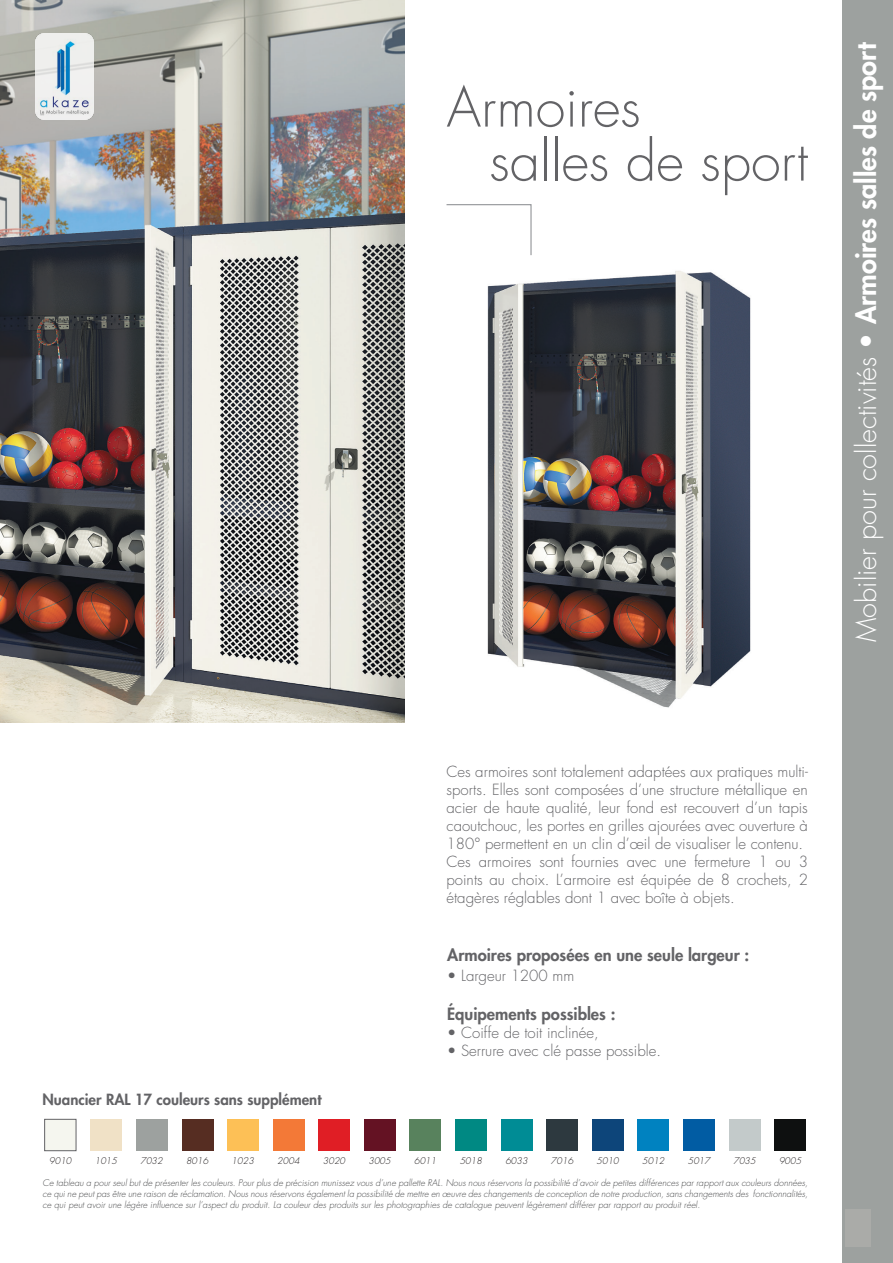
<style>
.page{position:relative;width:893px;height:1263px;background:#fff}
.page>*{position:absolute;margin:0;border:0;box-sizing:border-box;transform-origin:0 0}
.t1{font:300 54px/54px "Futura";color:#636366}
.t2{font:300 27px "Futura";color:#fff}
.t3{font:800 16.5px "Futura";color:#636366}
.t4{font:300 15px/18px "Futura";color:#636366}
.t5{font:800 15px "Futura";color:#636366}
.t6{font:italic 300 9px/10.8px "Futura";color:#4e4f50;text-align:justify}
.t7{font:italic 300 9px "Futura";color:#231f20}
.s1{font-weight:400}
.s2{font-weight:800}
</style>
<div class="page">
<div style="left:842px;top:0;width:51px;height:1263px;background:#9da19f"></div>
<img style="left:0;top:0;width:404px;height:723px">
<img style="left:487px;top:271px;width:264px;height:437px">
<svg style="left:446px;top:204px;width:86px;height:51px"></svg>
<div style="left:45px;top:1119px;width:31px;height:32px;background:#f5f6ef"></div>
<div style="left:44px;top:1119px;width:32px;height:32px;border:1px solid #636366"></div>
<div style="left:410px;top:1119px;width:31px;height:32px;background:#58825d"></div>
<div style="left:227px;top:1119px;width:32px;height:32px;background:#fdc056"></div>
<div style="left:683px;top:1119px;width:32px;height:32px;background:#015ca3"></div>
<div style="left:638px;top:1119px;width:31px;height:32px;background:#0082c0"></div>
<div style="left:91px;top:1119px;width:31px;height:32px;background:#f0e1c6"></div>
<div style="left:455px;top:1119px;width:32px;height:32px;background:#008983"></div>
<div style="left:273px;top:1119px;width:31px;height:32px;background:#f37937"></div>
<div style="left:592px;top:1119px;width:31px;height:32px;background:#0d457a"></div>
<div style="left:136px;top:1119px;width:32px;height:32px;background:#9da19f"></div>
<div style="left:501px;top:1119px;width:31px;height:32px;background:#008c95"></div>
<div style="left:319px;top:1119px;width:31px;height:32px;background:#e01e25"></div>
<div style="left:729px;top:1119px;width:31px;height:32px;background:#c3caca"></div>
<div style="left:182px;top:1119px;width:31px;height:32px;background:#562d22"></div>
<div style="left:546px;top:1119px;width:32px;height:32px;background:#2d393f"></div>
<div style="left:364px;top:1119px;width:32px;height:32px;background:#641223"></div>
<div style="left:774px;top:1119px;width:32px;height:32px;background:#0e1010"></div>
<div style="left:845px;top:1209px;width:26px;height:37px;background:#aaaba8"></div>
<img style="left:35px;top:34px;width:59px;height:85px">
<p class="t1" style="left:489px;top:81px;width:320px;text-indent:-43px">Armoires<br>salles de sport</p>
<p class="t2" style="left:849px;top:642px;width:601px;rotate:-90deg">Mobilier pour collectivités <span class="s1">•</span> <span class="s2">Armoires salles de sport</span></p>
<p class="t4" style="left:446px;top:763px;width:363px">Ces armoires sont totalement adaptées aux pratiques multi&shy;sports. Elles sont composées d’une structure métallique en acier de haute qualité, leur fond est recouvert d’un tapis caoutchouc, les portes en grilles ajourées avec ouverture à 180° permettent en un clin d’œil de visualiser le contenu.<br>Ces armoires sont fournies avec une fermeture 1 ou 3 points au choix. L’armoire est équipée de 8 crochets, 2 étagères réglables dont 1 avec boîte à objets.</p>
<p class="t5" style="left:43px;top:1089px;width:280px">Nuancier RAL 17 couleurs sans supplément</p>
<p class="t3" style="left:447px;top:944px;width:304px">Armoires proposées en une seule largeur :</p>
<p class="t4" style="left:447px;top:966px;width:129px">• Largeur 1200 mm</p>
<p class="t3" style="left:447px;top:1003px;width:170px">Équipements possibles :</p>
<p class="t4" style="left:447px;top:1024px;width:153px">• Coiffe de toit inclinée,</p>
<p class="t4" style="left:447px;top:1042px;width:215px">• Serrure avec clé passe possible.</p>
<p class="t7" style="left:49px;top:1155px;width:24px">9010</p>
<p class="t7" style="left:95px;top:1155px;width:24px">1015</p>
<p class="t7" style="left:140px;top:1155px;width:24px">7032</p>
<p class="t7" style="left:186px;top:1155px;width:24px">8016</p>
<p class="t7" style="left:232px;top:1155px;width:24px">1023</p>
<p class="t7" style="left:277px;top:1155px;width:24px">2004</p>
<p class="t7" style="left:323px;top:1155px;width:24px">3020</p>
<p class="t7" style="left:368px;top:1155px;width:24px">3005</p>
<p class="t7" style="left:414px;top:1155px;width:24px">6011</p>
<p class="t7" style="left:460px;top:1155px;width:24px">5018</p>
<p class="t7" style="left:505px;top:1155px;width:24px">6033</p>
<p class="t7" style="left:551px;top:1155px;width:24px">7016</p>
<p class="t7" style="left:597px;top:1155px;width:24px">5010</p>
<p class="t7" style="left:642px;top:1155px;width:24px">5012</p>
<p class="t7" style="left:688px;top:1155px;width:24px">5017</p>
<p class="t7" style="left:733px;top:1155px;width:24px">7035</p>
<p class="t7" style="left:779px;top:1155px;width:24px">9005</p>
<p class="t6" style="left:43px;top:1177px;width:767px">Ce tableau a pour seul but de présenter les couleurs. Pour plus de précision munissez vous d’une pallette RAL. Nous nous réservons la possibilité d’avoir de petites différences par rapport aux couleurs données, ce qui ne peut pas être une raison de réclamation. Nous nous réservons également la possibilité de mettre en œuvre des changements de conception de notre production, sans changements des fonctionnalités, ce qui peut avoir une légère influence sur l’aspect du produit. La couleur des produits sur les photographies de catalogue peuvent légèrement différer par rapport au produit réel.</p>
</div>
